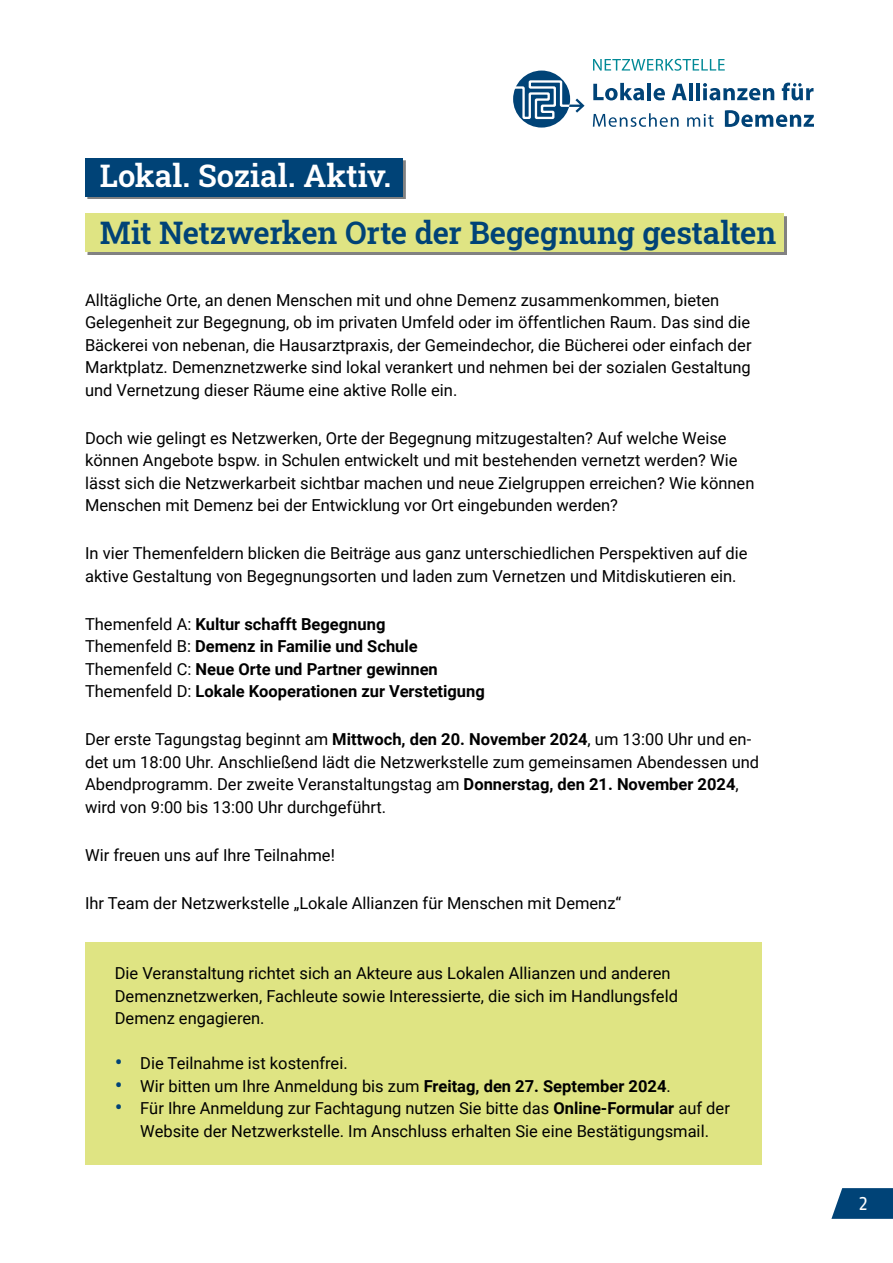
<style>
.page{position:relative;width:893px;height:1263px;background:#fff}
.page>*{position:absolute;margin:0;border:0;box-sizing:border-box;transform-origin:0 0}
.H3_Titel_neu{font:600 31.05px "Roboto Slab";letter-spacing:-.005em;color:#004377}
.H3_Titel_neu-2{font:600 31.05px "Roboto Slab";color:#fff}
.t1{font:19.5px "Fago Pro";color:#fff}
.t2{font:16.5px/22.5px "Roboto";color:#000}
.t3{font:700 16.5px "Roboto";color:#000}
.s1{font-weight:400}
.s2{font-weight:700}
.s3{font-family:"Fago Pro";font-weight:700;font-size:19.5px;color:#004377}
</style>
<div class="page">
<div style="left:85px;top:942px;width:676px;height:222px;background:#dfe483"></div>
<svg style="left:831px;top:1188px;width:62px;height:31px"></svg>
<svg style="left:593px;top:59px;width:132px;height:12px"></svg>
<div style="left:513px;top:71px;width:57px;height:57px;background:#004377;border-radius:50%"></div>
<svg style="left:513px;top:80px;width:72px;height:39px"></svg>
<svg style="left:593px;top:83px;width:51px;height:17px"></svg>
<hr style="left:647px;top:83px;width:4px;height:17px;background:#004377">
<svg style="left:654px;top:88px;width:11px;height:12px"></svg>
<svg style="left:672px;top:84px;width:15px;height:16px"></svg>
<hr style="left:689px;top:83px;width:4px;height:17px;background:#004377">
<hr style="left:696px;top:83px;width:4px;height:17px;background:#004377">
<svg style="left:703px;top:83px;width:71px;height:17px"></svg>
<svg style="left:782px;top:83px;width:31px;height:17px"></svg>
<svg style="left:725px;top:110px;width:89px;height:17px"></svg>
<svg style="left:593px;top:113px;width:86px;height:14px"></svg>
<svg style="left:687px;top:114px;width:27px;height:13px"></svg>
<div style="left:87px;top:160px;width:319px;height:39px;background:#000;opacity:.5"></div>
<div style="left:85px;top:158px;width:317px;height:38px;background:#004377"></div>
<div style="left:87px;top:216px;width:700px;height:38px;background:#000;opacity:.5"></div>
<div style="left:85px;top:213px;width:699px;height:38px;background:#dfe483"></div>
<h3 class="H3_Titel_neu-2" style="left:100px;top:155px;width:293px">Lokal. Sozial. Aktiv.</h3>
<h3 class="H3_Titel_neu" style="left:100px;top:211px;width:678px">Mit Netzwerken Orte der Begegnung gestalten</h3>
<p class="t2" style="left:85px;top:288px;width:668px">Alltägliche Orte, an denen Menschen mit und ohne Demenz zusammenkommen, bieten Gelegenheit zur Begegnung, ob im privaten Umfeld oder im öffentlichen Raum. Das sind die Bäckerei von nebenan, die Hausarztpraxis, der Gemeindechor, die Bücherei oder einfach der Marktplatz. Demenznetzwerke sind lokal verankert und nehmen bei der sozialen Gestaltung und Vernetzung dieser Räume eine aktive Rolle ein.</p>
<p class="t2" style="left:85px;top:426px;width:671px">Doch wie gelingt es Netzwerken, Orte der Begegnung mitzugestalten? Auf welche Weise können Angebote bspw. in Schulen entwickelt und mit bestehenden vernetzt werden? Wie lässt sich die Netzwerkarbeit sichtbar machen und neue Zielgruppen erreichen? Wie können Menschen mit Demenz bei der Entwicklung vor Ort eingebunden werden?</p>
<p class="t2" style="left:85px;top:542px;width:664px">In vier Themenfeldern blicken die Beiträge aus ganz unterschiedlichen Perspektiven auf die aktive Gestaltung von Begegnungsorten und laden zum Vernetzen und Mitdiskutieren ein.</p>
<p class="t3" style="left:85px;top:612px;width:302px"><span class="s1">Themenfeld A:</span> Kultur schafft Begegnung</p>
<p class="t3" style="left:85px;top:635px;width:334px"><span class="s1">Themenfeld B:</span> Demenz in Familie und Schule</p>
<p class="t3" style="left:85px;top:657px;width:354px"><span class="s1">Themenfeld C:</span> Neue Orte und Partner gewinnen</p>
<p class="t3" style="left:85px;top:680px;width:401px"><span class="s1">Themenfeld D:</span> Lokale Kooperationen zur Verstetigung</p>
<p class="t2" style="left:85px;top:728px;width:676px">Der erste Tagungstag beginnt am <span class="s2">Mittwoch, den 20. November 2024</span>, um 13:00 Uhr und en&shy;det um 18:00 Uhr. Anschließend lädt die Netzwerkstelle zum gemeinsamen Abendessen und Abendprogramm. Der zweite Veranstaltungstag am <span class="s2">Donnerstag, den 21. November 2024</span>, wird von 9:00 bis 13:00 Uhr durchgeführt.</p>
<p class="t2" style="left:85px;top:843px;width:251px">Wir freuen uns auf Ihre Teilnahme!</p>
<p class="t2" style="left:85px;top:891px;width:538px">Ihr Team der Netzwerkstelle „Lokale Allianzen für Menschen mit Demenz“</p>
<p class="t2" style="left:115px;top:962px;width:565px">Die Veranstaltung richtet sich an Akteure aus Lokalen Allianzen und anderen<br>Demenznetzwerken, Fachleute sowie Interessierte, die sich im Handlungsfeld<br>Demenz engagieren.</p>
<p class="t2" style="left:115px;top:1052px;width:234px"><span class="s3">•</span> Die Teilnahme ist kostenfrei.</p>
<p class="t2" style="left:115px;top:1074px;width:557px"><span class="s3">•</span> Wir bitten um Ihre Anmeldung bis zum <span class="s2">Freitag, den 27. September 2024</span>.</p>
<p class="t2" style="left:115px;top:1097px;width:617px;text-align:center"><span class="s3">•</span> Für Ihre Anmeldung zur Fachtagung nutzen Sie bitte das <span class="s2">Online-Formular</span> auf der<br>Website der Netzwerkstelle. Im Anschluss erhalten Sie eine Bestätigungsmail.</p>
<p class="t1" style="left:859px;top:1191px;width:10px">2</p>
</div>
